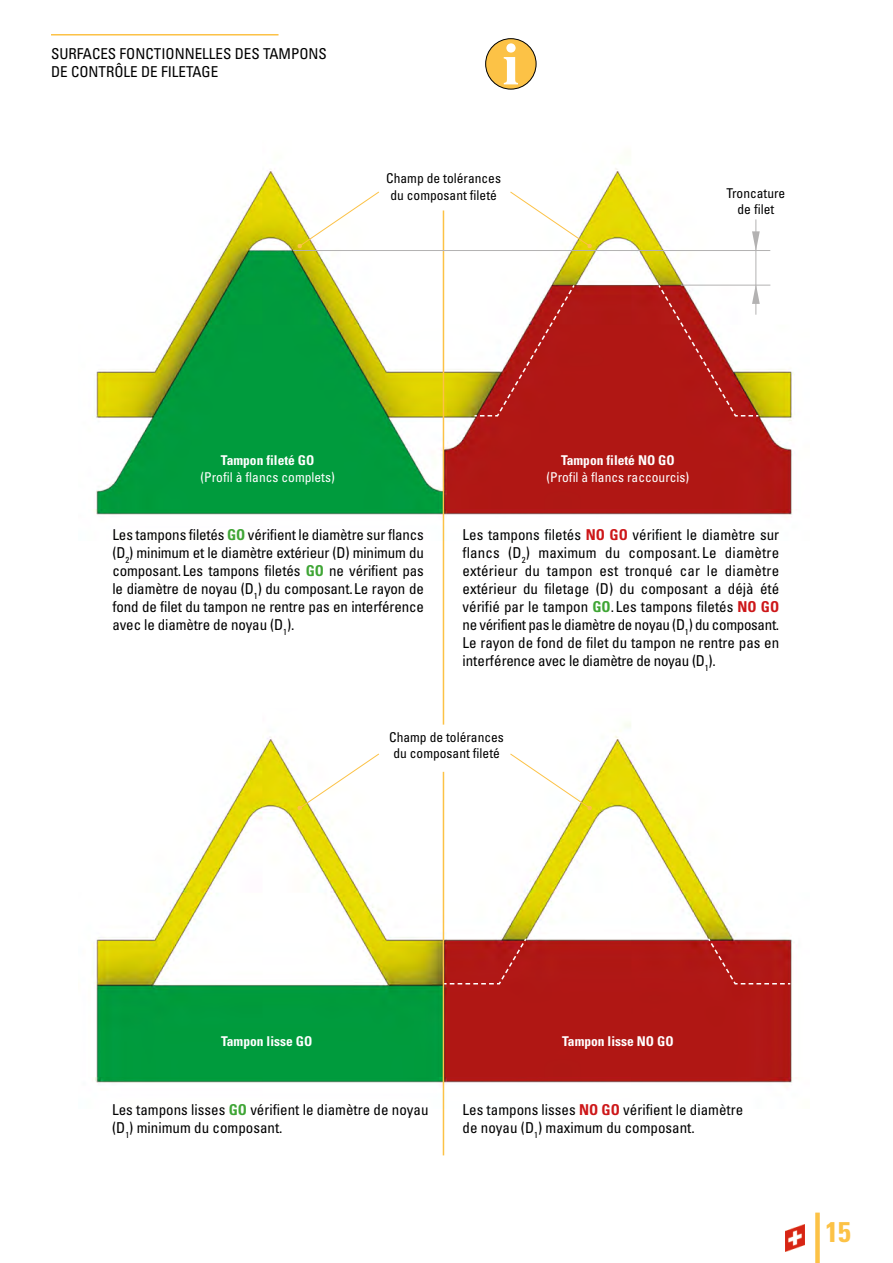
<style>
.page{position:relative;width:893px;height:1263px;background:#fff}
.page>*{position:absolute;margin:0;border:0;box-sizing:border-box;transform-origin:0 0}
.t1{font:700 condensed 28.5px "Univers";color:#fcc246}
.t2{font:condensed 15px/18px "Univers";color:#000}
.t3{font:condensed 13.5px/16.2px "Univers";color:#000;text-align:center}
.t4{font:700 condensed 13.5px "Univers";color:#fff}
.t5{font:condensed 13.5px "Univers";color:#fff}
.s1{font-weight:700;color:#3fa535}
.s2{font-weight:700;color:#cd1719}
</style>
<div class="page">
<div style="left:815px;top:1212px;width:5px;height:51px;background:#fcc246"></div>
<img style="left:785px;top:1224px;width:20px;height:27px">
<hr style="left:51px;top:34px;width:228px;height:2px;background:#fcc246">
<div style="left:486px;top:39px;width:50px;height:50px;background:#fcc246;border-radius:50%"></div>
<div style="left:485px;top:38px;width:51px;height:51px;border:1px solid #000;border-radius:50%"></div>
<svg style="left:504px;top:43px;width:14px;height:41px"></svg>
<img style="left:94px;top:168px;width:700px;height:372px">
<img style="left:92px;top:708px;width:701px;height:400px">
<hr style="left:443px;top:210px;width:1px;height:515px;background:#fcc246">
<hr style="left:443px;top:772px;width:1px;height:383px;background:#fcc246">
<svg style="left:509px;top:191px;width:83px;height:58px"></svg>
<svg style="left:509px;top:753px;width:83px;height:57px"></svg>
<svg style="left:297px;top:191px;width:83px;height:58px"></svg>
<svg style="left:297px;top:753px;width:83px;height:57px"></svg>
<hr style="left:293px;top:250px;width:477px;height:1px;background:#b3b2b2">
<hr style="left:681px;top:285px;width:89px;height:1px;background:#b3b2b2">
<hr style="left:755px;top:219px;width:1px;height:96px;background:#b3b2b2">
<svg style="left:752px;top:231px;width:8px;height:19px"></svg>
<svg style="left:473px;top:283px;width:103px;height:134px"></svg>
<svg style="left:657px;top:283px;width:103px;height:134px"></svg>
<svg style="left:444px;top:937px;width:84px;height:48px;background:#b22924"></svg>
<svg style="left:707px;top:937px;width:85px;height:48px;background:#b22a26"></svg>
<p class="t2" style="left:51px;top:44px;width:277px">SURFACES FONCTIONNELLES DES TAMPONS<br>DE CONTRÔLE DE FILETAGE</p>
<p class="t3" style="left:386px;top:170px;width:116px">Champ de tolérances du composant fileté</p>
<p class="t3" style="left:726px;top:185px;width:60px">Troncature de filet</p>
<p class="t4" style="left:221px;top:452px;width:95px">Tampon fileté GO</p>
<p class="t5" style="left:201px;top:468px;width:136px">(Profil à flancs complets)</p>
<p class="t4" style="left:561px;top:452px;width:115px">Tampon fileté NO GO</p>
<p class="t5" style="left:546px;top:468px;width:144px">(Profil à flancs raccourcis)</p>
<p class="t2" style="left:112px;top:526px;width:313px;text-align:justify">Les tampons filetés <span class="s1">GO</span> vérifient le diamètre sur flancs (D<sub>2</sub>) minimum et le diamètre extérieur (D) minimum du composant.Les tampons filetés <span class="s1">GO</span> ne vérifient pas le diamètre de noyau (D<sub>1</sub>) du composant.Le rayon de fond de filet du tampon ne rentre pas en interférence avec le diamètre de noyau (D<sub>1</sub>).</p>
<p class="t2" style="left:462px;top:526px;width:318px;text-align:justify">Les tampons filetés <span class="s2">NO GO</span> vérifient le diamètre sur flancs (D<sub>2</sub>) maximum du composant. Le diamètre extérieur du tampon est tronqué car le diamètre extérieur du filetage (D) du composant a déjà été vérifié par le tampon <span class="s1">GO</span>. Les tampons filetés <span class="s2">NO GO </span>ne vérifient pas le diamètre de noyau (D<sub>1</sub>) du composant.<br>Le rayon de fond de filet du tampon ne rentre pas en interférence avec le diamètre de noyau (D<sub>1</sub>).</p>
<p class="t3" style="left:389px;top:729px;width:116px">Champ de tolérances du composant fileté</p>
<p class="t4" style="left:221px;top:1032px;width:93px">Tampon lisse GO</p>
<p class="t4" style="left:562px;top:1032px;width:113px">Tampon lisse NO GO</p>
<p class="t2" style="left:112px;top:1100px;width:318px">Les tampons lisses <span class="s1">GO</span> vérifient le diamètre de noyau (D<sub>1</sub>) minimum du composant.</p>
<p class="t2" style="left:462px;top:1100px;width:282px">Les tampons lisses <span class="s2">NO GO</span> vérifient le diamètre de noyau (D<sub>1</sub>) maximum du composant.</p>
<h1 class="t1" style="left:825px;top:1214px;width:27px">15</h1>
</div>
